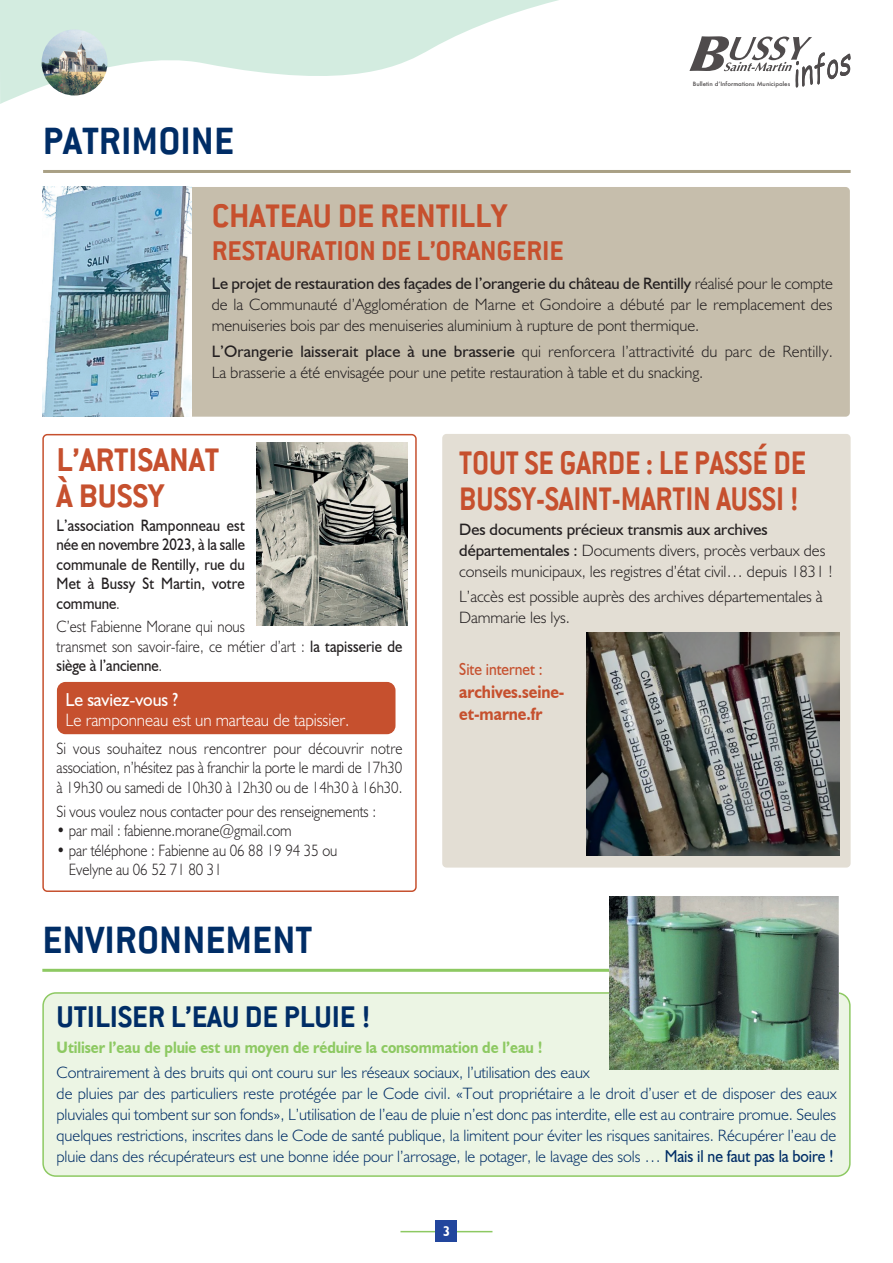
<style>
.page{position:relative;width:893px;height:1263px;background:#fff}
.page>*{position:absolute;margin:0;border:0;box-sizing:border-box;transform-origin:0 0}
.t1{font:700 42px "Conduit ITC";color:#002d66}
.t2{font:700 36px/36px "Conduit ITC";letter-spacing:-.005em;color:#c6502e;scale:.9 1}
.t3{font:700 36px/36px "Conduit ITC";letter-spacing:-.005em;color:#c6502e}
.t4{font:700 33px "Conduit ITC";letter-spacing:-.005em;color:#002d66}
.t5{font:700 30px "Conduit ITC";letter-spacing:-.005em;color:#c6502e}
.t6{font:18.75px "Humanist 521 BT";letter-spacing:-.005em;color:#fff;scale:.95 1}
.t7{font:300 18px "Humanist 521 BT";letter-spacing:-.005em;color:#fff;scale:.95 1}
.t8{font:700 18px/22.5px "Humanist 521 BT";letter-spacing:-.005em;color:#c6502e;scale:.9 1}
.t9{font:17.25px "Humanist 521 BT";letter-spacing:-.005em;color:#c6502e;scale:.9 1}
.t10{font:300 16.5px/21px "Humanist 521 BT";letter-spacing:-.005em;color:#231f20}
.t11{font:300 16.5px/21px "Humanist 521 BT";letter-spacing:-.005em;color:#002d66}
.t12{font:300 16.5px/19.5px "Humanist 521 BT";letter-spacing:-.005em;color:#231f20;scale:.9 1}
.t13{font:16.5px/19.5px "Humanist 521 BT";color:#231f20;text-align:justify;scale:.9 1}
.t14{font:700 16.5px "Humanist 521 BT";letter-spacing:-.005em;color:#8dc962;scale:.9 1}
.t15{font:700 13.95px "Humanist 521 BT";color:#fff;scale:.9 1}
.t16{font:500 5.7px "Futura";color:#231f20;scale:1.08 1}
.s1{font-weight:400}
.s2{font-weight:300}
.s3{font-weight:400;font-size:17.25px}
</style>
<div class="page">
<svg style="left:5px;top:0;width:846px;height:102px"></svg>
<img style="left:42px;top:29px;width:65px;height:66px;border-radius:33px">
<svg style="left:689px;top:36px;width:161px;height:51px"></svg>
<hr style="left:400px;top:1230px;width:92px;height:2px;background:#8dc962">
<div style="left:436px;top:1220px;width:21px;height:21px;background:#22469d"></div>
<div style="left:43px;top:187px;width:806px;height:230px;background:#c6beac;border-radius:4px"></div>
<hr style="left:43px;top:170px;width:807px;height:3px;background:#a9a085">
<img style="left:42px;top:187px;width:149px;height:230px">
<div style="left:42px;top:434px;width:375px;height:458px;border:2px solid #c6502e;border-radius:4px"></div>
<div style="left:442px;top:434px;width:408px;height:433px;background:#e3ded4;border-radius:4px"></div>
<div style="left:57px;top:682px;width:338px;height:52px;background:#c6502e;border-radius:9px"></div>
<img style="left:256px;top:442px;width:151px;height:183px">
<hr style="left:42px;top:968px;width:568px;height:3px;background:#8dc962">
<div style="left:43px;top:993px;width:806px;height:183px;background:#ecf5e4;border-radius:13px"></div>
<div style="left:42px;top:992px;width:808px;height:184px;border:2px solid #8dc962;border-radius:13px"></div>
<img style="left:609px;top:896px;width:230px;height:173px">
<img style="left:587px;top:632px;width:252px;height:223px">
<svg style="left:0;top:0;width:5px;height:104px"></svg>
<h1 class="t1" style="left:43px;top:116px;width:193px">PATRIMOINE</h1>
<p class="t16" style="left:692px;top:80px;width:92px">Bulletin dʼInformations Municipales</p>
<h2 class="t3" style="left:212px;top:197px;width:297px">CHATEAU DE RENTILLY</h2>
<h3 class="t5" style="left:212px;top:233px;width:353px">RESTAURATION DE L’ORANGERIE</h3>
<p class="t10" style="left:212px;top:273px;width:622px;text-align:justify"><span class="s1">Le projet de restauration des façades de l’orangerie du château de Rentilly</span> réalisé pour le compte de la Communauté d’Agglomération de Marne et Gondoire a débuté par le remplacement des menuiseries bois par des menuiseries aluminium à rupture de pont thermique.</p>
<p class="t10" style="left:212px;top:340px;width:622px"><span class="s1">L’Orangerie laisserait place à une brasserie</span> qui renforcera l’attractivité du parc de Rentilly.<br>La brasserie a été envisagée pour une petite restauration à table et du snacking.</p>
<h2 class="t3" style="left:57px;top:441px;width:164px">L’ARTISANAT<br>À BUSSY</h2>
<p class="t13" style="left:57px;top:515px;width:211px">L’association Ramponneau est née en novembre 2023, à la salle communale de Rentilly, rue du Met à Bussy St Martin, votre commune<span class="s2">.</span></p>
<p class="t12" style="left:57px;top:617px;width:386px">C’est Fabienne Morane qui nous<br>transmet son savoir-faire, ce métier d’art : <span class="s1">la tapisserie de siège à l’ancienne</span>.</p>
<p class="t6" style="left:65px;top:688px;width:120px">Le saviez-vous ?</p>
<p class="t7" style="left:65px;top:708px;width:300px">Le ramponneau est un marteau de tapissier.</p>
<p class="t12" style="left:57px;top:738px;width:386px;text-align:justify">Si vous souhaitez nous rencontrer pour découvrir notre association, n’hésitez pas à franchir la porte le mardi de 17h30 à 19h30 ou samedi de 10h30 à 12h30 ou de 14h30 à 16h30.</p>
<p class="t12" style="left:57px;top:801px;width:356px">Si vous voulez nous contacter pour des renseignements :</p>
<p class="t12" style="left:57px;top:820px;width:263px">• par mail : fabienne.morane@gmail.com</p>
<p class="t12" style="left:69px;top:840px;width:300px;text-indent:-12px">• par téléphone : Fabienne au 06 88 19 94 35 ou<br>Evelyne au 06 52 71 80 31</p>
<h1 class="t1" style="left:42px;top:915px;width:271px">ENVIRONNEMENT</h1>
<h2 class="t2" style="left:459px;top:444px;width:387px">TOUT SE GARDE : LE PASSÉ DE<br>BUSSY-SAINT-MARTIN AUSSI !</h2>
<p class="t10" style="left:459px;top:518px;width:375px"><span class="s1">Des documents précieux transmis aux archives départementales :</span> Documents divers, procès verbaux des conseils municipaux, les registres d’état civil… depuis 1831 !</p>
<p class="t10" style="left:459px;top:586px;width:365px">L’accès est possible auprès des archives départementales à<br>Dammarie les lys.</p>
<p class="t9" style="left:459px;top:658px;width:94px">Site internet :</p>
<p class="t8" style="left:459px;top:680px;width:118px">archives.seine&shy;et-marne.fr</p>
<h3 class="t4" style="left:57px;top:997px;width:315px">UTILISER L’EAU DE PLUIE !</h3>
<p class="t14" style="left:57px;top:1036px;width:541px">Utiliser l’eau de pluie est un moyen de réduire la consommation de l’eau !</p>
<p class="t11" style="left:57px;top:1061px;width:781px">Contrairement à des bruits qui ont couru sur les réseaux sociaux, l’utilisation des eaux<br>de pluies par des particuliers reste protégée par le Code civil. «Tout propriétaire a le droit d’user et de disposer des eaux pluviales qui tombent sur son fonds», L’utilisation de l’eau de pluie n’est donc pas interdite, elle est au contraire promue. Seules quelques restrictions, inscrites dans le Code de santé publique, la limitent pour éviter les risques sanitaires. Récupérer l’eau de pluie dans des récupérateurs est une bonne idée pour l’arrosage, le potager, le lavage des sols … <span class="s3">Mais il ne faut pas la boire !</span></p>
<p class="t15" style="left:443px;top:1222px;width:9px">3</p>
</div>
